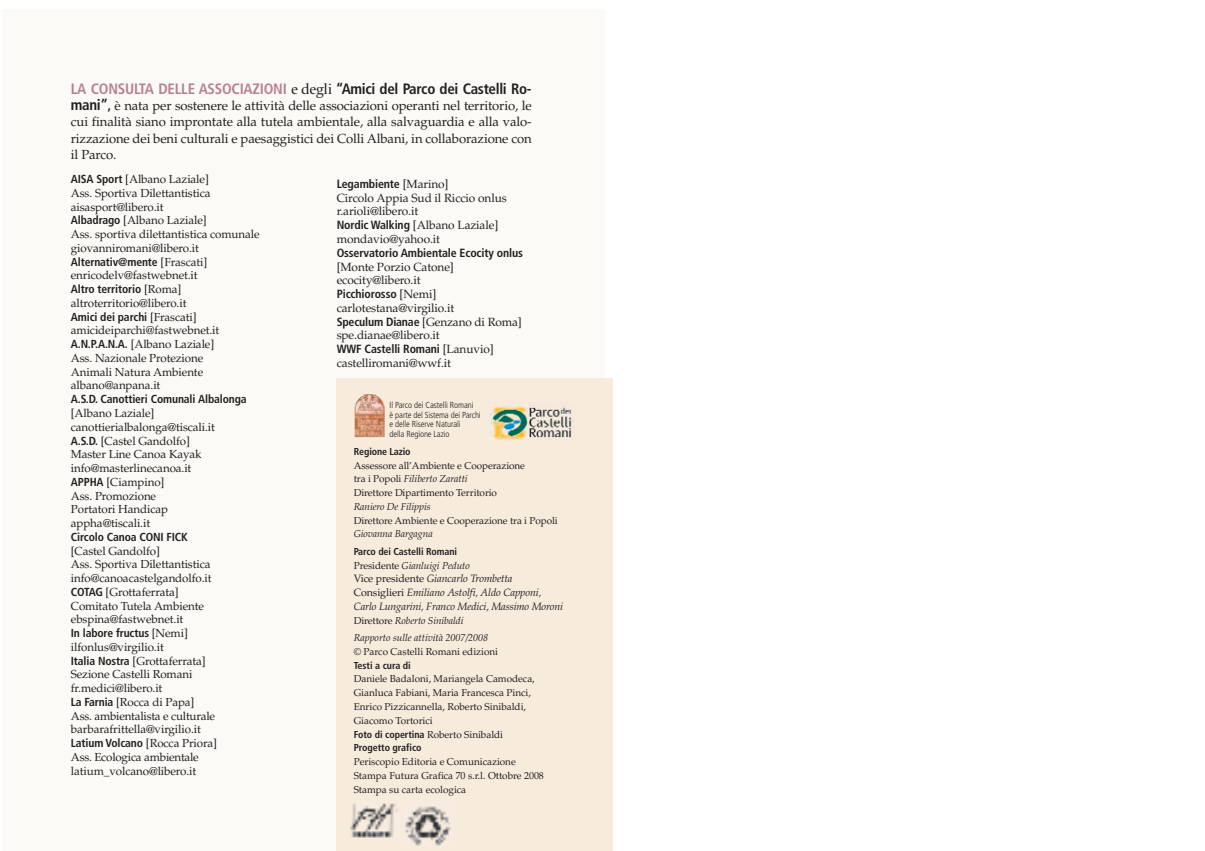
<style>
.page{position:relative;width:1205px;height:851px;background:#fff}
.page>*{position:absolute;margin:0;border:0;box-sizing:border-box;transform-origin:0 0}
.t1{font:700 condensed 15px "Frutiger";letter-spacing:-.02em;color:#231f20}
.t2{font:13.12px/16.2px "Palatino";letter-spacing:-.01em;color:#231f20;text-align:justify}
.t3{font:11.88px/13.8px "Palatino";letter-spacing:-.01em;color:#231f20}
.t4{font:11.62px/13.8px "Palatino";letter-spacing:-.01em;color:#231f20}
.t5{font:italic 10.62px/13.8px "Palatino";letter-spacing:-.01em;color:#231f20}
.t6{font:10px/13.8px "Palatino";letter-spacing:-.005em;color:#231f20}
.t7{font:italic 10px/17.5px "Palatino";letter-spacing:-.005em;color:#231f20}
.t8{font:700 condensed 10px/13.8px "Frutiger";letter-spacing:-.01em;color:#231f20}
.t9{font:300 condensed 8.75px/9.6px "Frutiger";letter-spacing:-.01em;color:#231f20}
.s1{color:#b78094}
.s2{font-family:"Capitolium";font-weight:400;font-stretch:normal}
.s3{font-family:"Frutiger";font-weight:700;font-stretch:condensed;font-size:15px}
.s4{font-family:"Frutiger";font-weight:700;font-stretch:condensed}
.s5{font-style:italic}
.s6{font-family:"Palatino";font-weight:400;font-stretch:normal}
.s7{font-family:"Palatino";font-weight:400;font-style:italic;font-stretch:normal}
.s8{font-style:normal}
</style>
<div class="page">
<div style="left:2px;top:9px;width:602px;height:841px;background:#fcfaf7"></div>
<div style="left:337px;top:378px;width:276px;height:472px;background:#f7ebdc"></div>
<img style="left:491px;top:404px;width:83px;height:36px">
<img style="left:355px;top:394px;width:30px;height:43px">
<img style="left:351px;top:803px;width:47px;height:35px">
<img style="left:405px;top:806px;width:46px;height:39px">
<p class="t1" style="left:71px;top:82px;width:462px"><span class="s1">LA CONSULTA DELLE ASSOCIAZIONI</span> <span class="s2">e degli</span> “Amici del Parco dei Castelli Ro-</p>
<p class="t2" style="left:71px;top:99px;width:462px"><span class="s3">mani”</span><span class="s4">,</span> è nata per sostenere le attività delle associazioni operanti nel territorio, le cui finalità siano improntate alla tutela ambientale, alla salvaguardia e alla valo&shy;rizzazione dei beni culturali e paesaggistici dei Colli Albani, in collaborazione con il Parco.</p>
<p class="t4" style="left:71px;top:173px;width:190px"><span class="s4">AISA Sport</span> [Albano Laziale]<br>Ass. Sportiva Dilettantistica aisasport@libero.it<br><span class="s4">Albadrago</span> [Albano Laziale]<br>Ass. sportiva dilettantistica comunale giovanniromani@libero.it<br><span class="s4">Alternativ@mente</span> [Frascati] enricodelv@fastwebnet.it<br><span class="s4">Altro territorio</span> [Roma] altroterritorio@libero.it<br><span class="s4">Amici dei parchi</span> [Frascati] amicideiparchi@fastwebnet.it<br><span class="s4">A.N.P.A.N.A.</span> [Albano Laziale]<br>Ass. Nazionale Protezione<br>Animali Natura Ambiente albano@anpana.it<br><span class="s4">A.S.D. Canottieri Comunali Albalonga </span>[Albano Laziale] canottierialbalonga@tiscali.it<br><span class="s4">A.S.D.</span> [Castel Gandolfo]<br>Master Line Canoa Kayak info@masterlinecanoa.it<br><span class="s4">APPHA</span> [Ciampino]<br>Ass. Promozione<br>Portatori Handicap<br>appha@tiscali.it<br><span class="s4">Circolo Canoa CONI FICK<br></span>[Castel Gandolfo]<br>Ass. Sportiva Dilettantistica info@canoacastelgandolfo.it<br><span class="s4">COTAG</span> [Grottaferrata]<br>Comitato Tutela Ambiente ebspina@fastwebnet.it<br><span class="s4">In labore fructus</span> [Nemi] ilfonlus@virgilio.it<br><span class="s4">Italia Nostra</span> [Grottaferrata]<br>Sezione Castelli Romani fr.medici@libero.it<br><span class="s4">La Farnia</span> [Rocca di Papa]<br>Ass. ambientalista e culturale barbarafrittella@virgilio.it<br><span class="s4">Latium Volcano</span> [Rocca Priora]<br>Ass. Ecologica ambientale latium_volcano@libero.it</p>
<p class="t3" style="left:337px;top:178px;width:188px"><span class="s4">Legambiente</span> [Marino]<br>Circolo Appia Sud il Riccio onlus r.arioli@libero.it<br><span class="s4">Nordic Walking</span> [Albano Laziale] mondavio@yahoo.it<br><span class="s4">Osservatorio Ambientale Ecocity onlus </span>[Monte Porzio Catone] ecocity@libero.it<br><span class="s4">Picchiorosso</span> [Nemi] carlotestana@virgilio.it<br><span class="s4">Speculum Dianae</span> [Genzano di Roma] spe.dianae@libero.it<br><span class="s4">WWF Castelli Romani</span> [Lanuvio] castelliromani@wwf.it</p>
<p class="t9" style="left:390px;top:401px;width:93px">Il Parco dei Castelli Romani<br>è parte del Sistema dei Parchi e delle Riserve Naturali<br>della Regione Lazio</p>
<p class="t6" style="left:354px;top:445px;width:206px"><span class="s4">Regione Lazio<br></span>Assessore all’Ambiente e Cooperazione<br>tra i Popoli <span class="s5">Filiberto Zaratti<br></span>Direttore Dipartimento Territorio<br><span class="s5">Raniero De Filippis<br></span>Direttore Ambiente e Cooperazione tra i Popoli<br><span class="s5">Giovanna Bargagna</span></p>
<p class="t8" style="left:354px;top:545px;width:118px">Parco dei Castelli Romani<br><span class="s6">Presidente</span> <span class="s7">Gianluigi Peduto</span></p>
<p class="t5" style="left:354px;top:573px;width:211px"><span class="s8">Vice presidente</span> Giancarlo Trombetta<br><span class="s8">Consiglieri</span> Emiliano Astolfi, Aldo Capponi,<br>Carlo Lungarini, Franco Medici, Massimo Moroni</p>
<p class="t7" style="left:354px;top:612px;width:136px"><span class="s8">Direttore</span> Roberto Sinibaldi<br>Rapporto sulle attività 2007/2008</p>
<p class="t6" style="left:354px;top:645px;width:192px">© Parco Castelli Romani edizioni<br><span class="s4">Testi a cura di<br></span>Daniele Badaloni, Mariangela Camodeca,<br>Gianluca Fabiani, Maria Francesca Pinci,<br>Enrico Pizzicannella, Roberto Sinibaldi,<br>Giacomo Tortorici<br><span class="s4">Foto di copertina</span> Roberto Sinibaldi<br><span class="s4">Progetto grafico<br></span>Periscopio Editoria e Comunicazione<br>Stampa Futura Grafica 70 s.r.l. Ottobre 2008<br>Stampa su carta ecologica</p>
</div>
